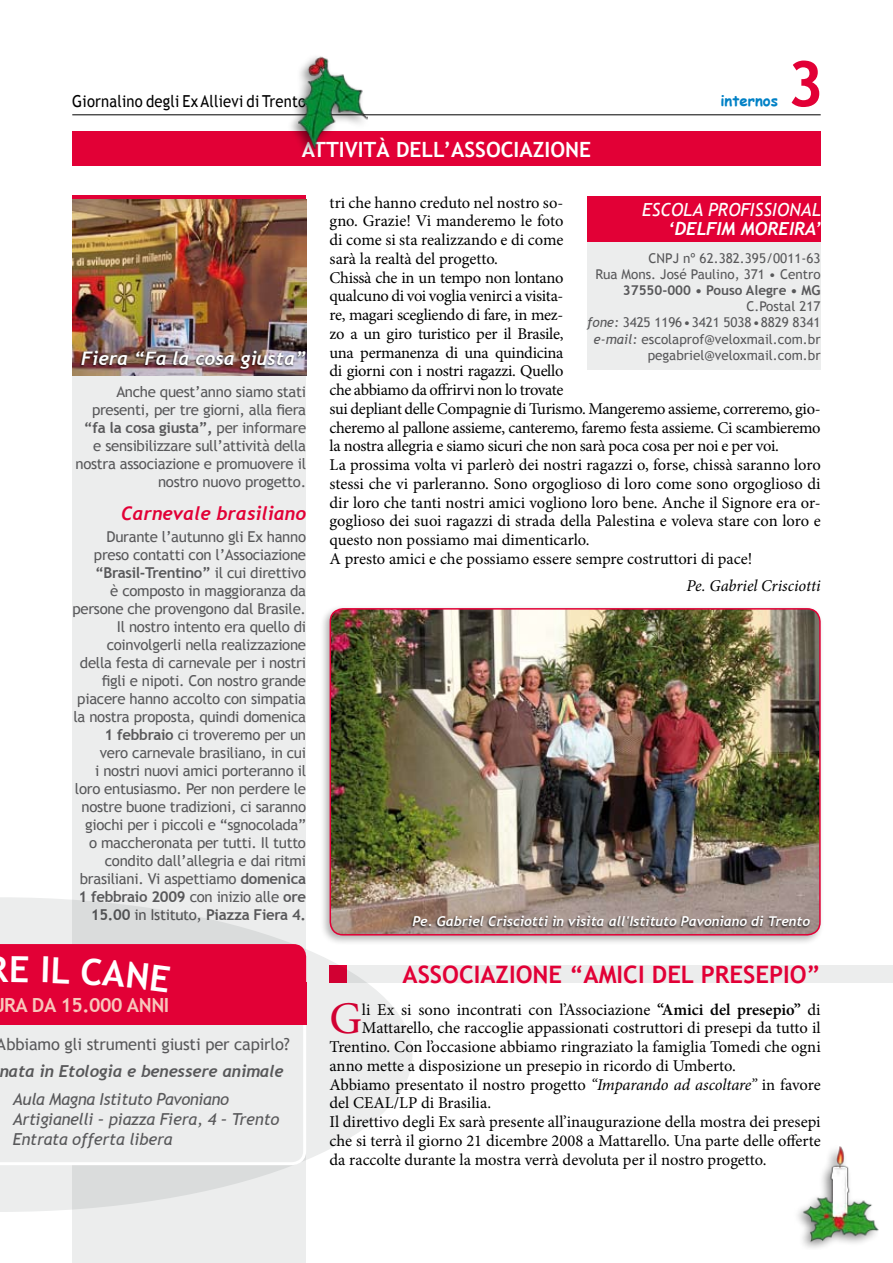
<style>
.page{position:relative;width:893px;height:1263px;background:#fff}
.page>*{position:absolute;margin:0;border:0;box-sizing:border-box;transform-origin:0 0}
.t1{font:700 63px "Trebuchet MS";color:#e20036}
.t2{font:45.3px "Minion Pro";color:#e20036}
.t3{font:700 24px "Trebuchet MS";color:#e20036}
.t4{font:700 21px "Trebuchet MS";color:#fff}
.t5{font:700 19.5px "Trebuchet MS";letter-spacing:-.02em;color:#f8c6bb}
.t6{font:italic 700 18.75px "Trebuchet";color:#fff}
.t7{font:italic 700 18.75px "Trebuchet";color:#e20036}
.t8{font:italic 18px "Trebuchet MS";color:#fff}
.t9{font:italic 700 18px "Trebuchet";letter-spacing:-.005em;color:#fff}
.t10{font:16.5px/18.8px "Minion Pro";letter-spacing:-.005em;color:#000}
.t11{font:italic 16.5px/19.8px "Trebuchet MS";letter-spacing:-.02em;color:#58585a}
.t12{font:16.5px "Trebuchet MS";letter-spacing:-.01em;color:#58585a}
.t13{font:16.5px "Trebuchet MS";letter-spacing:.015em;color:#000;scale:.9 1}
.t14{font:italic 700 16.5px "Trebuchet";letter-spacing:-.01em;color:#58585a}
.t15{font:italic 16.5px "Minion Pro";letter-spacing:-.005em;color:#000}
.t16{font:15px/18px "Trebuchet MS";letter-spacing:-.02em;color:#58585a;text-align:right}
.t17{font:700 15px "Comic Sans MS";color:#0081c6}
.t18{font:13.5px/16.2px "Trebuchet MS";color:#58585a;text-align:right}
.t19{font:italic 700 13.5px "Trebuchet";color:#fff}
.t20{font:700 13.5px "Trebuchet MS";color:#58585a}
.s1{font-style:italic}
.s2{font-weight:700}
.s3{font-weight:600}
</style>
<div class="page">
<hr style="left:72px;top:114px;width:749px;height:1px;background:#000">
<div style="left:72px;top:132px;width:749px;height:34px;background:#e20036"></div>
<div style="left:330px;top:966px;width:563px;height:17px;background:#eceded"></div>
<div style="left:72px;top:196px;width:234px;height:1067px;background:#eceded"></div>
<img style="left:798px;top:1146px;width:81px;height:102px">
<svg style="left:72px;top:196px;width:234px;height:4px"></svg>
<div style="left:319px;top:604px;width:505px;height:341px;background:#000;opacity:.3"></div>
<img style="left:330px;top:609px;width:490px;height:326px">
<div style="left:330px;top:608px;width:491px;height:327px;border:2px solid #e20036;border-radius:13px"></div>
<div style="left:410px;top:915px;width:401px;height:14px;background:#000;opacity:.75"></div>
<div style="left:285px;top:52px;width:84px;height:107px;background:#000;opacity:.5"></div>
<img style="left:298px;top:57px;width:69px;height:91px">
<img style="left:72px;top:200px;width:234px;height:175px">
<div style="left:78px;top:350px;width:228px;height:21px;background:#000;opacity:.75"></div>
<div style="left:587px;top:196px;width:234px;height:46px;background:#e20036"></div>
<div style="left:587px;top:242px;width:234px;height:128px;background:#eceded"></div>
<svg style="left:0;top:897px;width:412px;height:315px;fill:#eceded"></svg>
<svg style="left:0;top:1025px;width:306px;height:140px"></svg>
<div style="left:0;top:944px;width:306px;height:81px;background:#e20036"></div>
<p class="t13" style="left:72px;top:91px;width:261px">Giornalino degli Ex Allievi di Trento</p>
<p class="t17" style="left:720px;top:90px;width:59px">internos</p>
<h1 class="t1" style="left:787px;top:45px;width:38px">3</h1>
<p class="t4" style="left:302px;top:136px;width:175px">ATTIVITÀ DELL’ASSOCI</p>
<p class="t4" style="left:519px;top:136px;width:26px">AZION</p>
<p class="t4" style="left:579px;top:136px;width:13px">E</p>
<p class="t10" style="left:330px;top:193px;width:493px">tri che hanno creduto nel nostro so-<br>gno. Grazie! Vi manderemo le foto<br>di come si sta realizzando e di come<br>sarà la realtà del progetto.<br>Chissà che in un tempo non lontano<br>qualcuno di voi voglia venirci a visita-<br>re, magari scegliendo di fare, in mez-<br>zo a un giro turistico per il Brasile,<br>una permanenza di una quindicina<br>di giorni con i nostri ragazzi. Quello<br>che abbiamo da offrirvi non lo trovate<br>sui depliant delle Compagnie di Turismo. Mangeremo assieme, correremo, gio&shy;cheremo al pallone assieme, canteremo, faremo festa assieme. Ci scambieremo la nostra allegria e siamo sicuri che non sarà poca cosa per noi e per voi.<br>La prossima volta vi parlerò dei nostri ragazzi o, forse, chissà saranno loro stessi che vi parleranno. Sono orgoglioso di loro come sono orgoglioso di dir loro che tanti nostri amici vogliono loro bene. Anche il Signore era or&shy;goglioso dei suoi ragazzi di strada della Palestina e voleva stare con loro e questo non possiamo mai dimenticarlo.<br>A presto amici e che possiamo essere sempre costruttori di pace!</p>
<p class="t15" style="left:686px;top:574px;width:136px">Pe. Gabriel Crisciotti</p>
<p class="t8" style="left:642px;top:199px;width:180px">ESCOLA PROFISSIONAL</p>
<p class="t9" style="left:668px;top:218px;width:155px">‘DELFIM MOREIRA’</p>
<p class="t18" style="left:596px;top:250px;width:227px">CNPJ nº 62.382.395/0011-63<br>Rua Mons. José Paulino, 371 • Centro</p>
<p class="t20" style="left:623px;top:282px;width:199px">37550-000 • Pouso Alegre • MG</p>
<p class="t18" style="left:587px;top:298px;width:235px">C.Postal 217<br><span class="s1">fone:</span> 3425 1196•3421 5038•8829 8341 <span class="s1">e-mail:</span> escolaprof@veloxmail.com.br pegabriel@veloxmail.com.br</p>
<p class="t6" style="left:81px;top:347px;width:226px">Fiera “Fa la cosa giusta”</p>
<p class="t16" style="left:75px;top:383px;width:232px">Anche quest’anno siamo stati presenti, per tre giorni, alla fiera <span class="s2">“fa la cosa giusta”,</span> per informare e sensibilizzare sull’attività della nostra associazione e promuovere il nostro nuovo progetto.</p>
<p class="t7" style="left:121px;top:502px;width:187px">Carnevale brasiliano</p>
<p class="t16" style="left:72px;top:528px;width:235px">Durante l’autunno gli Ex hanno preso contatti con l’Associazione <span class="s2">“Brasil-Trentino”</span> il cui direttivo<br>è composto in maggioranza da persone che provengono dal Brasile.<br>Il nostro intento era quello di coinvolgerli nella realizzazione della festa di carnevale per i nostri figli e nipoti. Con nostro grande piacere hanno accolto con simpatia la nostra proposta, quindi domenica <span class="s2">1 febbraio</span> ci troveremo per un vero carnevale brasiliano, in cui<br>i nostri nuovi amici porteranno il loro entusiasmo. Per non perdere le nostre buone tradizioni, ci saranno giochi per i piccoli e “sgnocolada”<br>o maccheronata per tutti. Il tutto condito dall’allegria e dai ritmi brasiliani. Vi aspettiamo <span class="s2">domenica 1 febbraio 2009</span> con inizio alle <span class="s2">ore 15.00</span> in Istituto, <span class="s2">Piazza Fiera 4.</span></p>
<p class="t19" style="left:412px;top:912px;width:399px">Pe. Gabriel Crisciotti in visita all'Istituto Pavoniano di Trento</p>
<p class="t5" style="left:4px;top:993px;width:145px">RA DA 15.000 ANNI</p>
<p class="t12" style="left:-3px;top:1034px;width:295px">Abbiamo gli strumenti giusti per capirlo?</p>
<p class="t14" style="left:-1px;top:1061px;width:286px">nata in Etologia e benessere animale</p>
<p class="t11" style="left:13px;top:1089px;width:268px">Aula Magna Istituto Pavoniano<br>Artigianelli – piazza Fiera, 4 – Trento<br>Entrata offerta libera</p>
<h3 class="t3" style="left:402px;top:959px;width:29px">ASSOCI</h3>
<h3 class="t3" style="left:480px;top:959px;width:29px">AZION</h3>
<h3 class="t3" style="left:549px;top:959px;width:274px">E “AMICI DEL PRESEPIO”</h3>
<h2 class="t2" style="left:330px;top:988px;width:34px">G</h2>
<p class="t10" style="left:362px;top:1000px;width:460px">li Ex si sono incontrati con l’Associazione <span class="s3">“Amici del presepio”</span> di</p>
<p class="t10" style="left:362px;top:1019px;width:460px">Mattarello, che raccoglie appassionati costruttori di presepi da tutto il</p>
<p class="t10" style="left:330px;top:1037px;width:493px">Trentino. Con l’occasione abbiamo ringraziato la famiglia Tomedi che ogni</p>
<p class="t10" style="left:330px;top:1056px;width:408px">anno mette a disposizione un presepio in ricordo di Umberto.</p>
<p class="t10" style="left:330px;top:1075px;width:493px">Abbiamo presentato il nostro progetto <span class="s1">“Imparando ad ascoltare”</span> in favore</p>
<p class="t10" style="left:330px;top:1094px;width:163px">del CEAL/LP di Brasilia.</p>
<p class="t10" style="left:330px;top:1112px;width:493px">Il direttivo degli Ex sarà presente all’inaugurazione della mostra dei presepi</p>
<p class="t10" style="left:330px;top:1131px;width:493px">che si terrà il giorno 21 dicembre 2008 a Mattarello. Una parte delle offerte</p>
<p class="t10" style="left:330px;top:1150px;width:438px">da raccolte durante la mostra verrà devoluta per il nostro progetto.</p>
</div>
